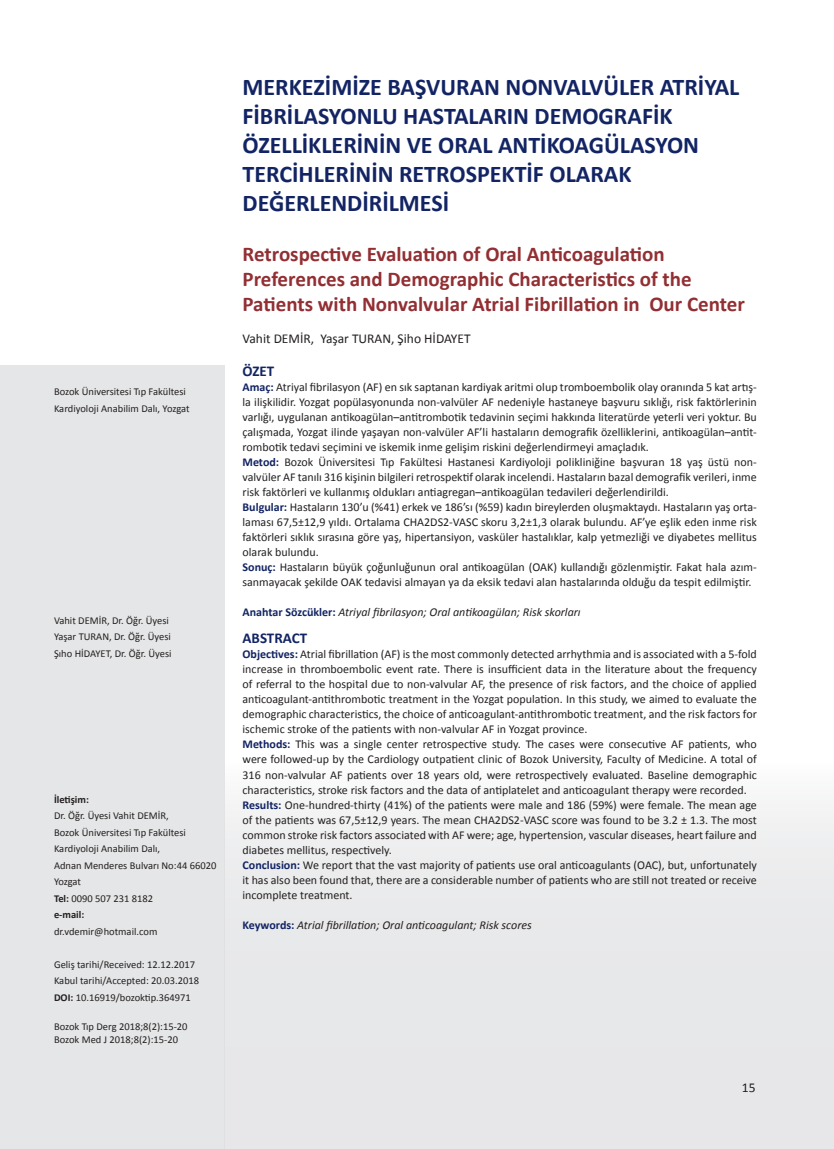
<style>
.page{position:relative;width:834px;height:1149px;background:#fff}
.page>*{position:absolute;margin:0;border:0;box-sizing:border-box;transform-origin:0 0}
.t1{font:700 24px/28.8px "Calibri";color:#122463}
.t2{font:700 21px/25.2px "Calibri";color:#922f33}
.t3{font:700 15px "Calibri";color:#122463}
.t4{font:13.5px "Calibri";color:#231f20}
.t5{font:12px/15px "Calibri";color:#231f20;text-align:justify}
.t6{font:italic 12px "Calibri";color:#231f20}
.t7{font:10.5px/16.5px "Calibri";color:#231f20}
.t8{font:700 10.5px "Calibri";color:#231f20}
.s1{font-weight:700}
.s2{font-weight:700;color:#122463}
.s3{font-weight:700;font-style:normal;color:#122463}
</style>
<div class="page">
<div style="left:224px;top:763px;width:609px;height:385px;background:linear-gradient(to bottom,#f3f4f4,#e3e3e5)"></div>
<div style="left:0;top:365px;width:224px;height:783px;background:#e5e6e7"></div>
<p class="t7" style="left:54px;top:383px;width:137px">Bozok Üniversitesi Tıp Fakültesi<br>Kardiyoloji Anabilim Dalı, Yozgat</p>
<p class="t7" style="left:54px;top:611px;width:116px">Vahit DEMİR, Dr. Öğr. Üyesi</p>
<p class="t7" style="left:54px;top:627px;width:118px">Yaşar TURAN, Dr. Öğr. Üyesi</p>
<p class="t7" style="left:54px;top:644px;width:119px">Şıho HİDAYET, Dr. Öğr. Üyesi</p>
<p class="t8" style="left:54px;top:792px;width:36px">İletişim:</p>
<p class="t7" style="left:54px;top:806px;width:116px">Dr. Öğr. Üyesi Vahit DEMİR,</p>
<p class="t7" style="left:54px;top:823px;width:133px">Bozok Üniversitesi Tıp Fakültesi<br>Kardiyoloji Anabilim Dalı,</p>
<p class="t7" style="left:54px;top:856px;width:164px">Adnan Menderes Bulvarı No:44 66020<br>Yozgat</p>
<p class="t7" style="left:54px;top:889px;width:101px"><span class="s1">Tel:</span> 0090 507 231 8182</p>
<p class="t8" style="left:54px;top:908px;width:32px">e-mail:</p>
<p class="t7" style="left:54px;top:922px;width:105px">dr.vdemir@hotmail.com</p>
<p class="t7" style="left:54px;top:955px;width:142px">Geliş tarihi/Received: 12.12.2017</p>
<p class="t7" style="left:54px;top:971px;width:147px">Kabul tarihi/Accepted: 20.03.2018</p>
<p class="t7" style="left:54px;top:988px;width:138px"><span class="s1">DOI:</span> 10.16919/bozoktip.364971</p>
<p class="t7" style="left:54px;top:1017px;width:135px">Bozok Tıp Derg 2018;8(2):15-20</p>
<p class="t7" style="left:54px;top:1030px;width:125px">Bozok Med J 2018;8(2):15-20</p>
<p class="t1" style="left:242px;top:72px;width:498px">MERKEZİMİZE BAŞVURAN NONVALVÜLER ATRİYAL FİBRİLASYONLU HASTALARIN DEMOGRAFİK ÖZELLİKLERİNİN VE ORAL ANTİKOAGÜLASYON TERCİHLERİNİN RETROSPEKTİF OLARAK DEĞERLENDİRİLMESİ</p>
<p class="t2" style="left:242px;top:240px;width:504px">Retrospective Evaluation of Oral Anticoagulation<br>Preferences and Demographic Characteristics of the<br>Patients with Nonvalvular Atrial Fibrillation in Our Center</p>
<p class="t4" style="left:242px;top:330px;width:230px">Vahit DEMİR, Yaşar TURAN, Şiho HİDAYET</p>
<p class="t3" style="left:242px;top:362px;width:33px">ÖZET</p>
<p class="t5" style="left:242px;top:379px;width:515px"><span class="s2">Amaç:</span> Atriyal fibrilasyon (AF) en sık saptanan kardiyak aritmi olup tromboembolik olay oranında 5 kat artış&shy;la ilişkilidir. Yozgat popülasyonunda non-valvüler AF nedeniyle hastaneye başvuru sıklığı, risk faktörlerinin varlığı, uygulanan antikoagülan–antitrombotik tedavinin seçimi hakkında literatürde yeterli veri yoktur. Bu çalışmada, Yozgat ilinde yaşayan non-valvüler AF’li hastaların demografik özelliklerini, antikoagülan–antit&shy;rombotik tedavi seçimini ve iskemik inme gelişim riskini değerlendirmeyi amaçladık.</p>
<p class="t5" style="left:242px;top:454px;width:515px"><span class="s2">Metod:</span> Bozok Üniversitesi Tıp Fakültesi Hastanesi Kardiyoloji polikliniğine başvuran 18 yaş üstü non&shy;valvüler AF tanılı 316 kişinin bilgileri retrospektif olarak incelendi. Hastaların bazal demografik verileri, inme risk faktörleri ve kullanmış oldukları antiagregan–antikoagülan tedavileri değerlendirildi.</p>
<p class="t5" style="left:242px;top:499px;width:515px"><span class="s2">Bulgular:</span> Hastaların 130’u (%41) erkek ve 186’sı (%59) kadın bireylerden oluşmaktaydı. Hastaların yaş orta&shy;laması 67,5±12,9 yıldı. Ortalama CHA2DS2-VASC skoru 3,2±1,3 olarak bulundu. AF’ye eşlik eden inme risk faktörleri sıklık sırasına göre yaş, hipertansiyon, vasküler hastalıklar, kalp yetmezliği ve diyabetes mellitus olarak bulundu.</p>
<p class="t5" style="left:242px;top:559px;width:515px"><span class="s2">Sonuç:</span> Hastaların büyük çoğunluğunun oral antikoagülan (OAK) kullandığı gözlenmiştir. Fakat hala azım&shy;sanmayacak şekilde OAK tedavisi almayan ya da eksik tedavi alan hastalarında olduğu da tespit edilmiştir.</p>
<p class="t6" style="left:242px;top:604px;width:339px"><span class="s3">Anahtar Sözcükler:</span> Atriyal fibrilasyon; Oral antikoagülan; Risk skorları</p>
<p class="t3" style="left:242px;top:629px;width:66px">ABSTRACT</p>
<p class="t5" style="left:242px;top:646px;width:515px"><span class="s2">Objectives:</span> Atrial fibrillation (AF) is the most commonly detected arrhythmia and is associated with a 5-fold increase in thromboembolic event rate. There is insufficient data in the literature about the frequency of referral to the hospital due to non-valvular AF, the presence of risk factors, and the choice of applied anticoagulant-antithrombotic treatment in the Yozgat population. In this study, we aimed to evaluate the demographic characteristics, the choice of anticoagulant-antithrombotic treatment, and the risk factors for ischemic stroke of the patients with non-valvular AF in Yozgat province.</p>
<p class="t5" style="left:242px;top:736px;width:515px"><span class="s2">Methods:</span> This was a single center retrospective study. The cases were consecutive AF patients, who were followed-up by the Cardiology outpatient clinic of Bozok University, Faculty of Medicine. A total of 316 non-valvular AF patients over 18 years old, were retrospectively evaluated. Baseline demographic characteristics, stroke risk factors and the data of antiplatelet and anticoagulant therapy were recorded.</p>
<p class="t5" style="left:242px;top:796px;width:515px"><span class="s2">Results:</span> One-hundred-thirty (41%) of the patients were male and 186 (59%) were female. The mean age of the patients was 67,5±12,9 years. The mean CHA2DS2-VASC score was found to be 3.2 ± 1.3. The most common stroke risk factors associated with AF were; age, hypertension, vascular diseases, heart failure and diabetes mellitus, respectively.</p>
<p class="t5" style="left:242px;top:856px;width:515px"><span class="s2">Conclusion:</span> We report that the vast majority of patients use oral anticoagulants (OAC), but, unfortunately it has also been found that, there are a considerable number of patients who are still not treated or receive incomplete treatment.</p>
<p class="t6" style="left:242px;top:916px;width:291px"><span class="s3">Keywords:</span> Atrial fibrillation; Oral anticoagulant; Risk scores</p>
<p class="t4" style="left:741px;top:1079px;width:15px">15</p>
</div>
